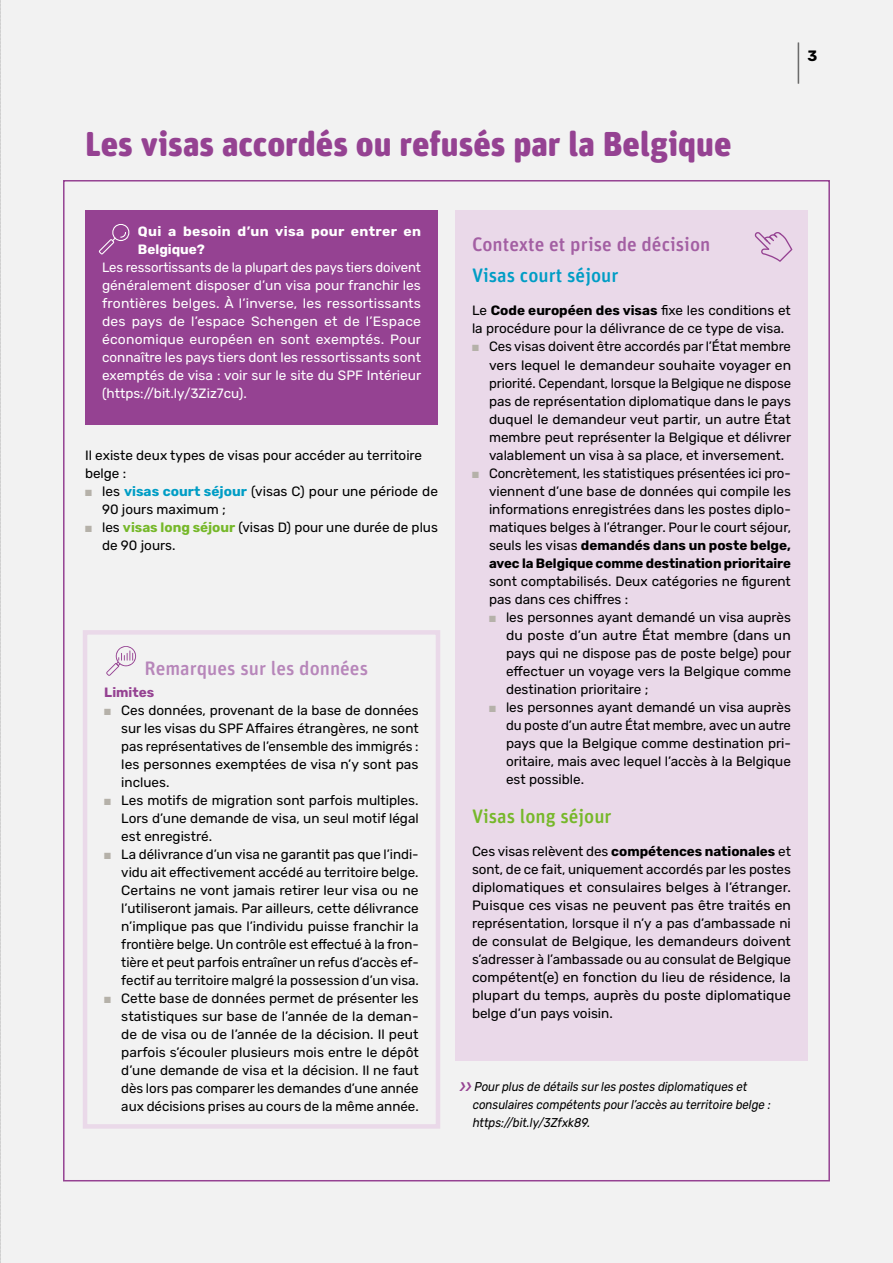
<style>
.page{position:relative;width:893px;height:1263px;background:#f2f2f2}
.page>*{position:absolute;margin:0;border:0;box-sizing:border-box;transform-origin:0 0}
.t1{font:37.5px "Rubik";color:#575756;scale:.4 1}
.Heading_1{font:900 34.5px "Unit Rounded OT";color:#954292}
.Body{font:500 19.5px "Unit Rounded OT";color:#a35fa3}
.Body-2{font:500 19.5px "Unit Rounded OT";color:#b786ba}
.Body-3{font:500 19.5px "Unit Rounded OT";color:#009dc5}
.Body-4{font:500 19.5px "Unit Rounded OT";color:#76b82a}
.t2{font:700 15px "Rubik";color:#000}
.Body_insprong_cijfer{font:13.5px/18px "Rubik";color:#000;text-align:justify}
.Body_insprong_cijfer-2{font:13.5px/18px "Rubik";color:#fff;text-align:justify}
.Body-5{font:13.5px/18px "Rubik";color:#000}
.Body_insprong_cijfer-3{font:700 13.5px/18px "Rubik";letter-spacing:.025em;color:#fff}
.Body_insprong_cijfer-4{font:700 13.5px "Rubik";color:#954292}
.Body_insprong_cijfer-5{font:italic 12.75px/18px "Rubik";color:#000;scale:.9 1}
.s1{color:#b5b1a9}
.s2{font-weight:700;color:#009dc5}
.s3{font-weight:700;color:#76b82a}
.s4{font-weight:700}
</style>
<div class="page">
<hr style="left:0;top:0;width:1px;height:1263px;background:#c6c6c6">
<div style="left:85px;top:210px;width:353px;height:215px;background:#954292"></div>
<div style="left:83px;top:630px;width:357px;height:499px;border:4px solid #ead9e9"></div>
<div style="left:455px;top:210px;width:353px;height:851px;background:#ead9e9"></div>
<svg style="left:99px;top:224px;width:31px;height:30px"></svg>
<svg style="left:106px;top:646px;width:30px;height:30px"></svg>
<svg style="left:754px;top:232px;width:38px;height:30px"></svg>
<p class="Heading_1" style="left:85px;top:122px;width:648px">Les visas accordés ou refusés par la Belgique</p>
<h1 class="t1" style="left:797px;top:42px;width:10px">|</h1>
<p class="t2" style="left:808px;top:47px;width:11px">3</p>
<p class="Body_insprong_cijfer-3" style="left:138px;top:223px;width:285px">Qui a besoin d’un visa pour entrer en<br>Belgique?</p>
<p class="Body_insprong_cijfer-2" style="left:102px;top:259px;width:321px">Les ressortissants de la plupart des pays tiers doivent généralement disposer d’un visa pour franchir les frontières belges. À l’inverse, les ressortissants des pays de l’espace Schengen et de l’Espace économique européen en sont exemptés. Pour connaître les pays tiers dont les ressortissants sont exemptés de visa : voir sur le site du SPF Intérieur (https://bit.ly/3Ziz7cu).</p>
<p class="Body-5" style="left:85px;top:446px;width:339px">Il existe deux types de visas pour accéder au territoire belge :</p>
<p class="Body_insprong_cijfer" style="left:102px;top:482px;width:337px;text-indent:-17px"><span class="s1">■</span> les <span class="s2">visas court séjour</span> (visas C) pour une période de<br>90 jours maximum ;</p>
<p class="Body_insprong_cijfer" style="left:102px;top:518px;width:337px;text-indent:-17px"><span class="s1">■</span> les <span class="s3">visas long séjour</span> (visas D) pour une durée de plus de 90 jours.</p>
<p class="Body-2" style="left:145px;top:656px;width:225px">Remarques sur les données</p>
<p class="Body_insprong_cijfer-4" style="left:104px;top:685px;width:51px">Limites</p>
<p class="Body_insprong_cijfer" style="left:121px;top:702px;width:299px;text-indent:-17px"><span class="s1">■</span> Ces données, provenant de la base de données sur les visas du SPF Affaires étrangères, ne sont pas représentatives de l’ensemble des immigrés : les personnes exemptées de visa n’y sont pas inclues.</p>
<p class="Body_insprong_cijfer" style="left:121px;top:792px;width:299px;text-indent:-17px"><span class="s1">■</span> Les motifs de migration sont parfois multiples.<br>Lors d’une demande de visa, un seul motif légal est enregistré.</p>
<p class="Body_insprong_cijfer" style="left:121px;top:846px;width:299px;text-indent:-17px"><span class="s1">■</span> La délivrance d’un visa ne garantit pas que l’indi&shy;vidu ait effectivement accédé au territoire belge.<br>Certains ne vont jamais retirer leur visa ou ne l’utiliseront jamais. Par ailleurs, cette délivrance n’implique pas que l’individu puisse franchir la frontière belge. Un contrôle est effectué à la fron&shy;tière et peut parfois entraîner un refus d’accès ef&shy;fectif au territoire malgré la possession d’un visa.</p>
<p class="Body_insprong_cijfer" style="left:121px;top:990px;width:299px;text-indent:-17px"><span class="s1">■</span> Cette base de données permet de présenter les statistiques sur base de l’année de la deman&shy;de de visa ou de l’année de la décision. Il peut parfois s’écouler plusieurs mois entre le dépôt d’une demande de visa et la décision. Il ne faut dès lors pas comparer les demandes d’une année aux décisions prises au cours de la même année.</p>
<p class="Body" style="left:472px;top:232px;width:240px">Contexte et prise de décision</p>
<p class="Body-3" style="left:472px;top:263px;width:148px">Visas court séjour</p>
<p class="Body_insprong_cijfer" style="left:472px;top:302px;width:320px">Le <span class="s4">Code européen des visas</span> fixe les conditions et la procédure pour la délivrance de ce type de visa.</p>
<p class="Body_insprong_cijfer" style="left:489px;top:338px;width:304px;text-indent:-17px"><span class="s1">■</span> Ces visas doivent être accordés par l’État membre vers lequel le demandeur souhaite voyager en priorité. Cependant, lorsque la Belgique ne dispose pas de représentation diplomatique dans le pays duquel le demandeur veut partir, un autre État membre peut représenter la Belgique et délivrer valablement un visa à sa place, et inversement.</p>
<p class="Body_insprong_cijfer" style="left:489px;top:464px;width:304px;text-indent:-17px"><span class="s1">■</span> Concrètement, les statistiques présentées ici pro&shy;viennent d’une base de données qui compile les informations enregistrées dans les postes diplo&shy;matiques belges à l’étranger. Pour le court séjour, seuls les visas <span class="s4">demandés dans un poste belge, avec la Belgique comme destination prioritaire </span>sont comptabilisés. Deux catégories ne figurent pas dans ces chiffres :</p>
<p class="Body_insprong_cijfer" style="left:506px;top:608px;width:287px;text-indent:-17px"><span class="s1">■</span> les personnes ayant demandé un visa auprès du poste d’un autre État membre (dans un pays qui ne dispose pas de poste belge) pour effectuer un voyage vers la Belgique comme destination prioritaire ;</p>
<p class="Body_insprong_cijfer" style="left:506px;top:698px;width:286px;text-indent:-17px"><span class="s1">■</span> les personnes ayant demandé un visa auprès du poste d’un autre État membre, avec un autre pays que la Belgique comme destination pri&shy;oritaire, mais avec lequel l’accès à la Belgique est possible.</p>
<p class="Body-4" style="left:472px;top:804px;width:141px">Visas long séjour</p>
<p class="Body_insprong_cijfer" style="left:472px;top:842px;width:320px">Ces visas relèvent des <span class="s4">compétences nationales</span> et sont, de ce fait, uniquement accordés par les postes diplomatiques et consulaires belges à l’étranger.<br>Puisque ces visas ne peuvent pas être traités en représentation, lorsque il n’y a pas d’ambassade ni de consulat de Belgique, les demandeurs doivent s’adresser à l’ambassade ou au consulat de Belgique compétent(e) en fonction du lieu de résidence, la plupart du temps, auprès du poste diplomatique belge d’un pays voisin.</p>
<p class="Body_insprong_cijfer-5" style="left:472px;top:1078px;width:336px">Pourplus de détails surles postes diplomatiques et consulaires compétents pourl’accès au territoire belge : https://bit.ly/3Zfxk89.</p>
</div>
